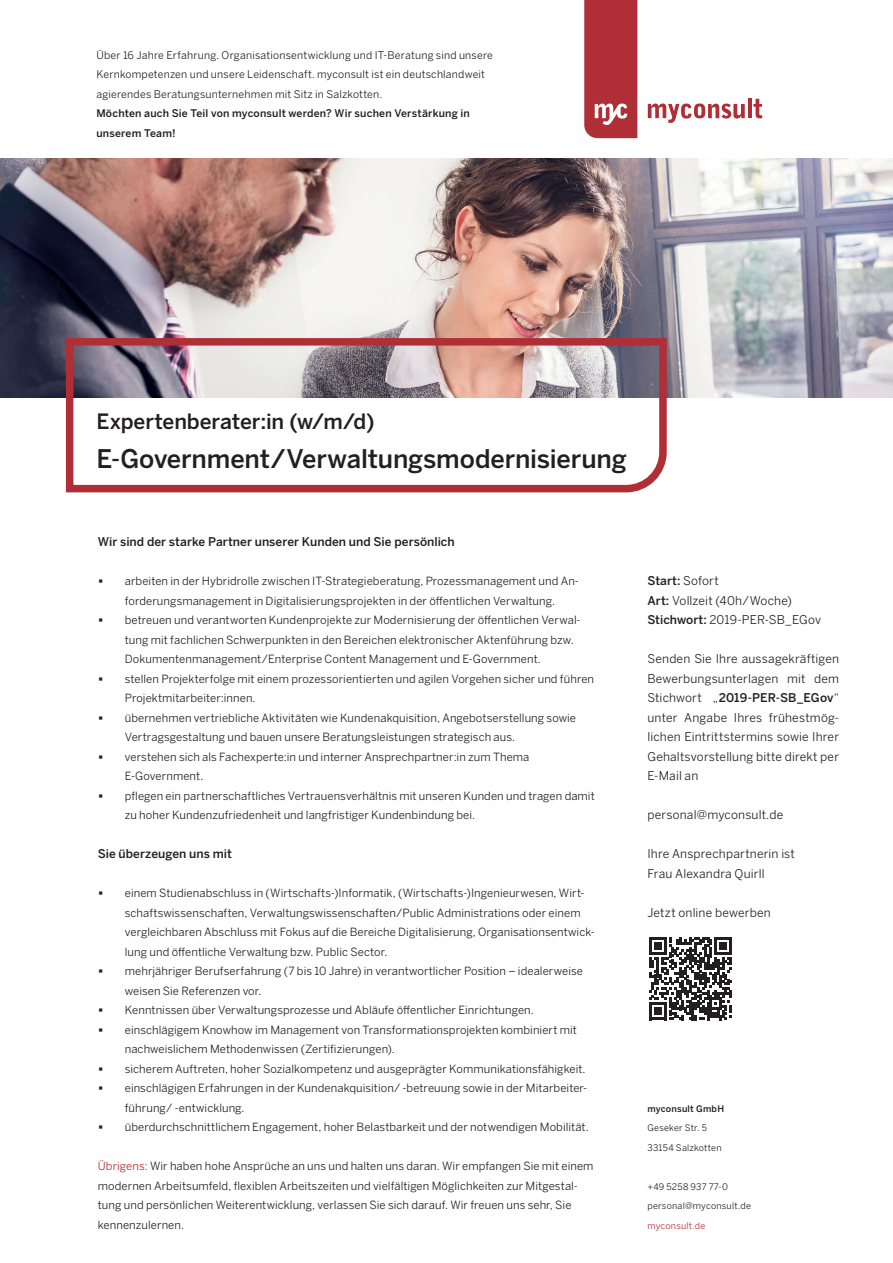
<style>
.page{position:relative;width:893px;height:1263px;background:#fff}
.page>*{position:absolute;margin:0;border:0;box-sizing:border-box;transform-origin:0 0}
.t1{font:500 25.5px "Benton Sans";letter-spacing:-.005em;color:#231f20}
.t2{font:500 21px "Benton Sans";letter-spacing:-.005em;color:#231f20}
.t3{font:12px/19.5px "Benton Sans";letter-spacing:.015em;color:#231f20}
.t4{font:500 12px "Benton Sans";color:#231f20}
.t5{font:11.25px/19.5px "Benton Sans";letter-spacing:.005em;color:#231f20}
.t6{font:10.5px/19.5px "Benton Sans";letter-spacing:.02em;color:#231f20}
.t7{font:500 10.5px/19.5px "Benton Sans";letter-spacing:.015em;color:#231f20}
.t8{font:9px/19.5px "Benton Sans";letter-spacing:.025em;color:#231f20}
.t9{font:500 9px "Benton Sans";letter-spacing:.02em;color:#231f20}
.t10{font:9px "Benton Sans";letter-spacing:.02em;color:#b02f37}
.s1{color:#b02f37}
.s2{font-weight:500}
</style>
<div class="page">
<img style="left:0;top:158px;width:893px;height:240px">
<svg style="left:62px;top:334px;width:608px;height:159px"></svg>
<svg style="left:649px;top:937px;width:83px;height:83px"></svg>
<svg style="left:648px;top:104px;width:97px;height:19px"></svg>
<hr style="left:748px;top:98px;width:3px;height:20px;background:#b02f37">
<svg style="left:753px;top:99px;width:9px;height:19px"></svg>
<svg style="left:584px;top:0;width:53px;height:138px;background:#b43a41"></svg>
<p class="t6" style="left:96px;top:45px;width:398px">Über 16 Jahre Erfahrung. Organisationsentwicklung und IT-Beratung sind unsere<br>Kernkompetenzen und unsere Leidenschaft. myconsult ist ein deutschlandweit agierendes Beratungsunternehmen mit Sitz in Salzkotten.</p>
<p class="t7" style="left:96px;top:103px;width:375px">Möchten auch Sie Teil von myconsult werden? Wir suchen Verstärkung in unserem Team!</p>
<h2 class="t2" style="left:96px;top:409px;width:280px">Expertenberater:in (w/m/d)</h2>
<h1 class="t1" style="left:96px;top:444px;width:532px">E-Government/Verwaltungsmodernisierung</h1>
<p class="t4" style="left:98px;top:535px;width:358px">Wir sind der starke Partner unserer Kunden und Sie persönlich</p>
<p class="t5" style="left:125px;top:571px;width:471px">arbeiten in der Hybridrolle zwischen IT-Strategieberatung, Prozessmanagement und An&shy;forderungsmanagement in Digitalisierungsprojekten in der öffentlichen Verwaltung. betreuen und verantworten Kundenprojekte zur Modernisierung der öffentlichen Verwal&shy;tung mit fachlichen Schwerpunkten in den Bereichen elektronischer Aktenführung bzw.<br>Dokumentenmanagement/Enterprise Content Management und E-Government.<br>stellen Projekterfolge mit einem prozessorientierten und agilen Vorgehen sicher und führen Projektmitarbeiter:innen.<br>übernehmen vertriebliche Aktivitäten wie Kundenakquisition, Angebotserstellung sowie Vertragsgestaltung und bauen unsere Beratungsleistungen strategisch aus.<br>verstehen sich als Fachexperte:in und interner Ansprechpartner:in zum Thema E-Government.<br>pflegen ein partnerschaftliches Vertrauensverhältnis mit unseren Kunden und tragen damit zu hoher Kundenzufriedenheit und langfristiger Kundenbindung bei.</p>
<p class="t4" style="left:98px;top:847px;width:136px">Sie überzeugen uns mit</p>
<p class="t5" style="left:125px;top:883px;width:471px">einem Studienabschluss in (Wirtschafts-)Informatik, (Wirtschafts-)Ingenieurwesen, Wirt&shy;schaftswissenschaften, Verwaltungswissenschaften/Public Administrations oder einem vergleichbaren Abschluss mit Fokus auf die Bereiche Digitalisierung, Organisationsentwick&shy;lung und öffentliche Verwaltung bzw. Public Sector.<br>mehrjähriger Berufserfahrung (7 bis 10 Jahre) in verantwortlicher Position – idealerweise weisen Sie Referenzen vor.<br>Kenntnissen über Verwaltungsprozesse und Abläufe öffentlicher Einrichtungen. einschlägigem Knowhow im Management von Transformationsprojekten kombiniert mit nachweislichem Methodenwissen (Zertifizierungen).<br>sicherem Auftreten, hoher Sozialkompetenz und ausgeprägter Kommunikationsfähigkeit. einschlägigen Erfahrungen in der Kundenakquisition/ -betreuung sowie in der Mitarbeiter&shy;führung/ -entwicklung.<br>überdurchschnittlichem Engagement, hoher Belastbarkeit und der notwendigen Mobilität.</p>
<p class="t5" style="left:98px;top:1156px;width:497px"><span class="s1">Übrigens:</span> Wir haben hohe Ansprüche an uns und halten uns daran. Wir empfangen Sie mit einem modernen Arbeitsumfeld, flexiblen Arbeitszeiten und vielfältigen Möglichkeiten zur Mitgestal&shy;tung und persönlichen Weiterentwicklung, verlassen Sie sich darauf. Wir freuen uns sehr, Sie kennenzulernen.</p>
<p class="t3" style="left:647px;top:571px;width:175px"><span class="s2">Start:</span> Sofort<br><span class="s2">Art:</span> Vollzeit (40h/Woche)<br><span class="s2">Stichwort:</span> 2019-PER-SB_EGov</p>
<p class="t3" style="left:647px;top:649px;width:193px;text-align:justify">Senden Sie Ihre aussagekräftigen Bewerbungsunterlagen mit dem Stichwort „<span class="s2">2019-PER-SB_EGov</span>“ unter Angabe Ihres frühestmög&shy;lichen Eintrittstermins sowie Ihrer Gehaltsvorstellung bitte direkt per E-Mail an</p>
<p class="t3" style="left:647px;top:805px;width:137px">personal@myconsult.de</p>
<p class="t3" style="left:647px;top:844px;width:149px">Ihre Ansprechpartnerin ist<br>Frau Alexandra Quirll</p>
<p class="t3" style="left:647px;top:902px;width:125px">Jetzt online bewerben</p>
<p class="t9" style="left:647px;top:1103px;width:78px">myconsult GmbH</p>
<p class="t8" style="left:647px;top:1118px;width:76px">Geseker Str. 5<br>33154 Salzkotten</p>
<p class="t8" style="left:647px;top:1176px;width:105px">+49 5258 937 77-0 personal@myconsult.de</p>
<p class="t10" style="left:647px;top:1220px;width:59px">myconsult.de</p>
</div>
